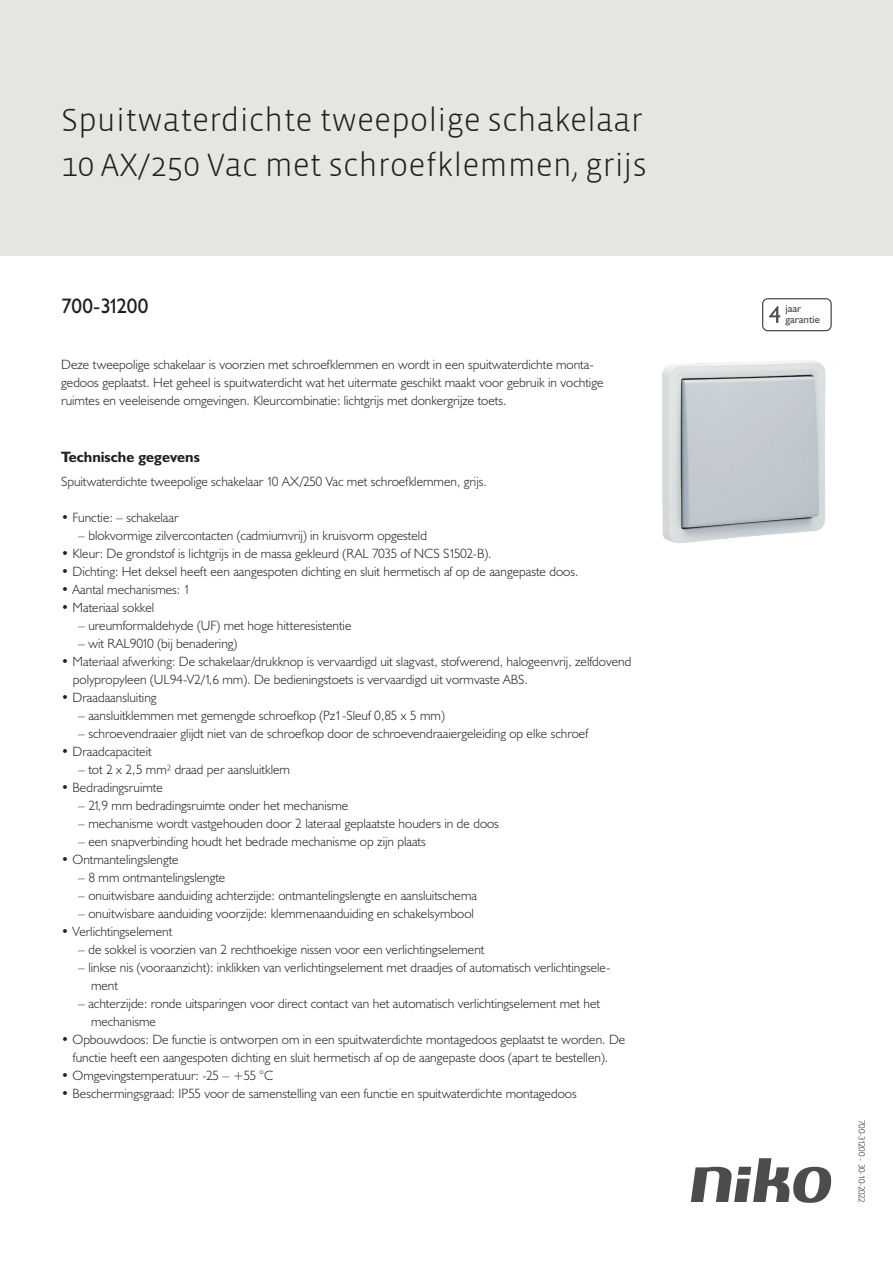
<style>
.page{position:relative;width:893px;height:1263px;background:#fff}
.page>*{position:absolute;margin:0;border:0;box-sizing:border-box;transform-origin:0 0}
.Title_datasheets{font:300 33px/45px "Vista Sans";color:#231f20}
.Article_number{font:21px "Humanist 521 BT";letter-spacing:-.01em;color:#231f20}
.Titles_parts{font:700 15px "Humanist 521 BT";color:#231f20}
.USP_Bullets_level_2{font:300 13.5px/18px "Humanist 521 BT";color:#231f20}
.USP_Bullets{font:300 13.5px/18px "Humanist 521 BT";color:#231f20}
.Platte_tekst_CAB{font:300 13.5px/18px "Humanist 521 BT";color:#231f20}
.t1{font:10.8px/10.8px "Humanist 521 BT";color:#4b4c4d}
.Revision{font:300 9px "Humanist 521 BT";letter-spacing:-.04em;color:#231f20}
</style>
<div class="page">
<svg style="left:691px;top:1158px;width:141px;height:45px"></svg>
<div style="left:0;top:0;width:893px;height:255px;background:#e6e6e0"></div>
<svg style="left:762px;top:298px;width:70px;height:33px"></svg>
<img style="left:662px;top:360px;width:164px;height:183px">
<p class="Title_datasheets" style="left:61px;top:98px;width:587px">Spuitwaterdichte tweepolige schakelaar<br>10 AX/250 Vac met schroefklemmen, grijs</p>
<p class="Article_number" style="left:61px;top:293px;width:89px">700-31200</p>
<p class="t1" style="left:785px;top:303px;width:36px">jaar garantie</p>
<p class="Platte_tekst_CAB" style="left:61px;top:355px;width:544px">Deze tweepolige schakelaar is voorzien met schroefklemmen en wordt in een spuitwaterdichte monta&shy;gedoos geplaatst. Het geheel is spuitwaterdicht wat het uitermate geschikt maakt voor gebruik in vochtige ruimtes en veeleisende omgevingen. Kleurcombinatie: lichtgrijs met donkergrijze toets.</p>
<p class="Titles_parts" style="left:61px;top:447px;width:140px">Technische gegevens</p>
<p class="Platte_tekst_CAB" style="left:61px;top:472px;width:427px">Spuitwaterdichte tweepolige schakelaar 10 AX/250 Vac met schroefklemmen, grijs.</p>
<p class="USP_Bullets" style="left:61px;top:508px;width:119px">• Functie: – schakelaar</p>
<p class="USP_Bullets_level_2" style="left:78px;top:526px;width:350px">– blokvormige zilvercontacten (cadmiumvrij) in kruisvorm opgesteld</p>
<p class="USP_Bullets" style="left:61px;top:544px;width:432px">• Kleur: De grondstof is lichtgrijs in de massa gekleurd (RAL 7035 of NCS S1502-B).</p>
<p class="USP_Bullets" style="left:61px;top:562px;width:519px">• Dichting: Het deksel heeft een aangespoten dichting en sluit hermetisch af op de aangepaste doos.</p>
<p class="USP_Bullets" style="left:61px;top:580px;width:131px">• Aantal mechanismes: 1</p>
<p class="USP_Bullets" style="left:61px;top:598px;width:95px">• Materiaal sokkel</p>
<p class="USP_Bullets_level_2" style="left:78px;top:616px;width:275px">– ureumformaldehyde (UF) met hoge hitteresistentie</p>
<p class="USP_Bullets_level_2" style="left:78px;top:634px;width:161px">– wit RAL9010 (bij benadering)</p>
<p class="USP_Bullets" style="left:73px;top:652px;width:560px;text-indent:-12px">• Materiaal afwerking: De schakelaar/drukknop is vervaardigd uit slagvast, stofwerend, halogeenvrij, zelfdovend polypropyleen (UL94-V2/1,6 mm). De bedieningstoets is vervaardigd uit vormvaste ABS.</p>
<p class="USP_Bullets" style="left:61px;top:688px;width:97px">• Draadaansluiting</p>
<p class="USP_Bullets_level_2" style="left:78px;top:706px;width:368px">– aansluitklemmen met gemengde schroefkop (Pz1-Sleuf 0,85 x 5 mm)</p>
<p class="USP_Bullets_level_2" style="left:78px;top:724px;width:511px">– schroevendraaier glijdt niet van de schroefkop door de schroevendraaiergeleiding op elke schroef</p>
<p class="USP_Bullets" style="left:61px;top:742px;width:92px">• Draadcapaciteit</p>
<p class="USP_Bullets_level_2" style="left:78px;top:760px;width:213px">– tot 2 x 2,5 mm² draad per aansluitklem</p>
<p class="USP_Bullets" style="left:61px;top:778px;width:103px">• Bedradingsruimte</p>
<p class="USP_Bullets_level_2" style="left:78px;top:796px;width:272px">– 21,9 mm bedradingsruimte onder het mechanisme</p>
<p class="USP_Bullets_level_2" style="left:78px;top:814px;width:422px">– mechanisme wordt vastgehouden door 2 lateraal geplaatste houders in de doos</p>
<p class="USP_Bullets_level_2" style="left:78px;top:832px;width:349px">– een snapverbinding houdt het bedrade mechanisme op zijn plaats</p>
<p class="USP_Bullets" style="left:61px;top:850px;width:119px">• Ontmantelingslengte</p>
<p class="USP_Bullets_level_2" style="left:78px;top:868px;width:149px">– 8 mm ontmantelingslengte</p>
<p class="USP_Bullets_level_2" style="left:78px;top:886px;width:400px">– onuitwisbare aanduiding achterzijde: ontmantelingslengte en aansluitschema</p>
<p class="USP_Bullets_level_2" style="left:78px;top:904px;width:397px">– onuitwisbare aanduiding voorzijde: klemmenaanduiding en schakelsymbool</p>
<p class="USP_Bullets" style="left:61px;top:922px;width:113px">• Verlichtingselement</p>
<p class="USP_Bullets_level_2" style="left:78px;top:940px;width:408px">– de sokkel is voorzien van 2 rechthoekige nissen voor een verlichtingselement</p>
<p class="USP_Bullets_level_2" style="left:91px;top:958px;width:521px;text-indent:-13px">– linkse nis (vooraanzicht): inklikken van verlichtingselement met draadjes of automatisch verlichtingsele&shy;ment</p>
<p class="USP_Bullets_level_2" style="left:91px;top:994px;width:511px;text-indent:-13px">– achterzijde: ronde uitsparingen voor direct contact van het automatisch verlichtingselement met het mechanisme</p>
<p class="USP_Bullets" style="left:61px;top:1030px;width:566px;text-align:center">• Opbouwdoos: De functie is ontworpen om in een spuitwaterdichte montagedoos geplaatst te worden. De functie heeft een aangespoten dichting en sluit hermetisch af op de aangepaste doos (apart te bestellen).</p>
<p class="USP_Bullets" style="left:61px;top:1066px;width:213px">• Omgevingstemperatuur: -25 – +55 °C</p>
<p class="USP_Bullets" style="left:61px;top:1084px;width:517px">• Beschermingsgraad: IP55 voor de samenstelling van een functie en spuitwaterdichte montagedoos</p>
<p class="Revision" style="left:868px;top:1120px;width:84px;rotate:90deg">700-31200 - 30-10-2022</p>
</div>
